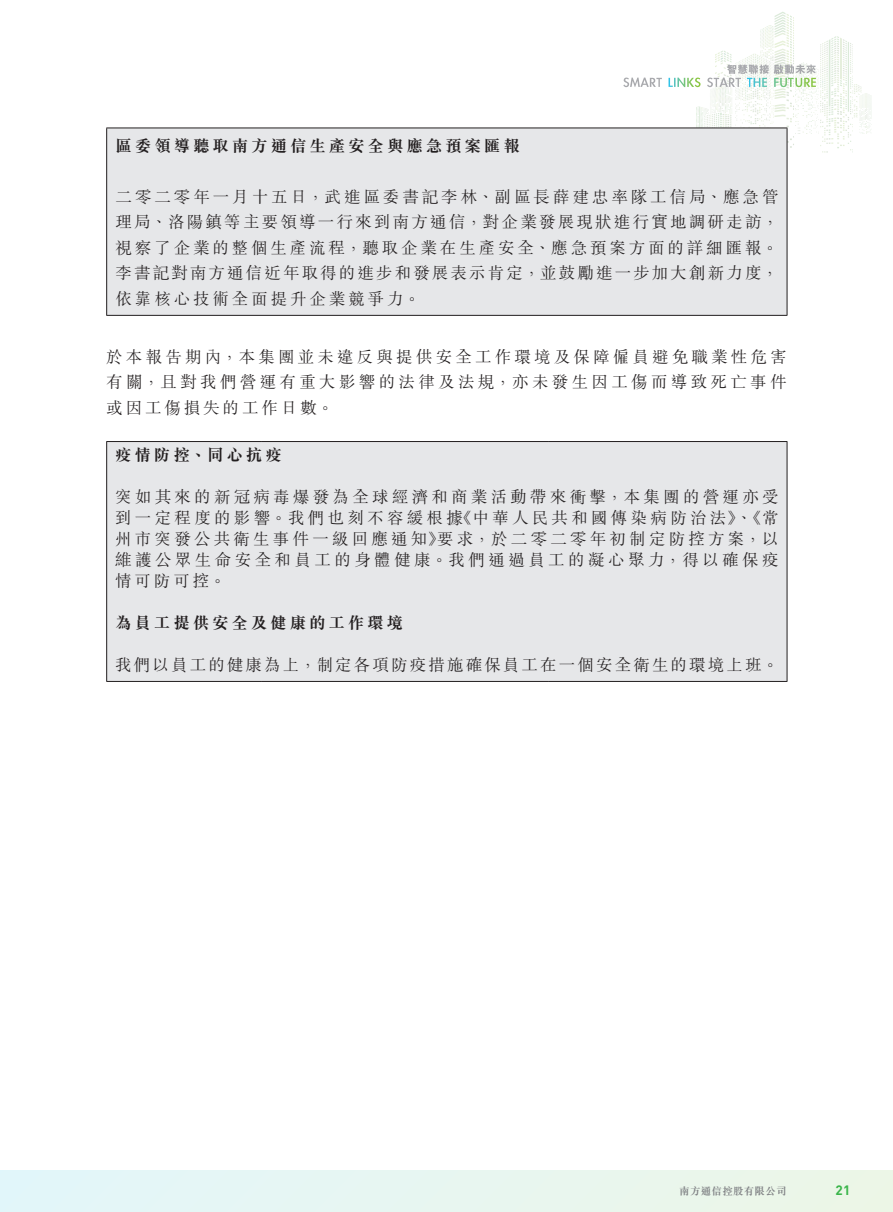
<style>
.page{position:relative;width:893px;height:1212px;background:#fff}
.page>*{position:absolute;margin:0;border:0;box-sizing:border-box;transform-origin:0 0}
.t1{font:300 16.5px/25.5px "M Sung HK";letter-spacing:.175em;color:#231f20;text-align:justify}
.t2{font:700 16.5px "M Sung HK";letter-spacing:.175em;color:#231f20}
.t3{font:300 16.5px "M Sung HK";letter-spacing:.13em;color:#231f20}
.t4{font:700 13.5px "DIN Pro";color:#3ab54a}
.t5{font:700 10.5px "M Sung HK";letter-spacing:.025em;color:#808285}
</style>
<div class="page">
<div style="left:0;top:1170px;width:893px;height:42px;background:#e8f6f0"></div>
<svg style="left:668px;top:12px;width:203px;height:141px"></svg>
<svg style="left:623px;top:78px;width:39px;height:9px"></svg>
<div style="left:107px;top:128px;width:680px;height:187px;background:#e6e7e9"></div>
<hr style="left:106px;top:128px;width:681px;height:1px;background:#231f20">
<hr style="left:106px;top:128px;width:1px;height:187px;background:#231f20">
<hr style="left:787px;top:128px;width:1px;height:187px;background:#231f20">
<hr style="left:106px;top:315px;width:681px;height:1px;background:#231f20">
<div style="left:107px;top:441px;width:680px;height:240px;background:#e6e7e9"></div>
<hr style="left:106px;top:441px;width:156px;height:1px;background:#231f20">
<hr style="left:106px;top:442px;width:1px;height:239px;background:#231f20">
<hr style="left:262px;top:441px;width:287px;height:1px;background:#231f20">
<hr style="left:549px;top:441px;width:238px;height:1px;background:#231f20">
<hr style="left:787px;top:442px;width:1px;height:239px;background:#231f20">
<hr style="left:106px;top:681px;width:156px;height:1px;background:#231f20">
<hr style="left:262px;top:681px;width:287px;height:1px;background:#231f20">
<hr style="left:549px;top:681px;width:238px;height:1px;background:#231f20">
<p class="t2" style="left:116px;top:137px;width:406px">區委領導聽取南方通信生產安全與應急預案匯報</p>
<p class="t1" style="left:116px;top:183px;width:664px">二零二零年一月十五日，武進區委書記李林、副區長薛建忠率隊工信局、應急管理局、洛陽鎮等主要領導一行來到南方通信，對企業發展現狀進行實地調研走訪，視察了企業的整個生產流程，聽取企業在生產安全、應急預案方面的詳細匯報。李書記對南方通信近年取得的進步和發展表示肯定，並鼓勵進一步加大創新力度，依靠核心技術全面提升企業競爭力。</p>
<p class="t1" style="left:106px;top:343px;width:682px">於本報告期內，本集團並未違反與提供安全工作環境及保障僱員避免職業性危害有關，且對我們營運有重大影響的法律及法規，亦未發生因工傷而導致死亡事件或因工傷損失的工作日數。</p>
<p class="t2" style="left:115px;top:446px;width:168px">疫情防控、同心抗疫</p>
<p class="t1" style="left:115px;top:485px;width:665px;line-height:21px">突如其來的新冠病毒爆發為全球經濟和商業活動帶來衝擊，本集團的營運亦受到一定程度的影響。我們也刻不容緩根據《中華人民共和國傳染病防治法》、《常州市突發公共衛生事件一級回應通知》要求，於二零二零年初制定防控方案，以維護公眾生命安全和員工的身體健康。我們通過員工的凝心聚力，得以確保疫情可防可控。</p>
<p class="t2" style="left:115px;top:614px;width:289px">為員工提供安全及健康的工作環境</p>
<p class="t3" style="left:115px;top:653px;width:665px">我們以員工的健康為上，制定各項防疫措施確保員工在一個安全衛生的環境上班。</p>
<p class="t5" style="left:679px;top:1186px;width:109px">南方通信控股有限公司</p>
<p class="t4" style="left:835px;top:1179px;width:16px">21</p>
</div>
